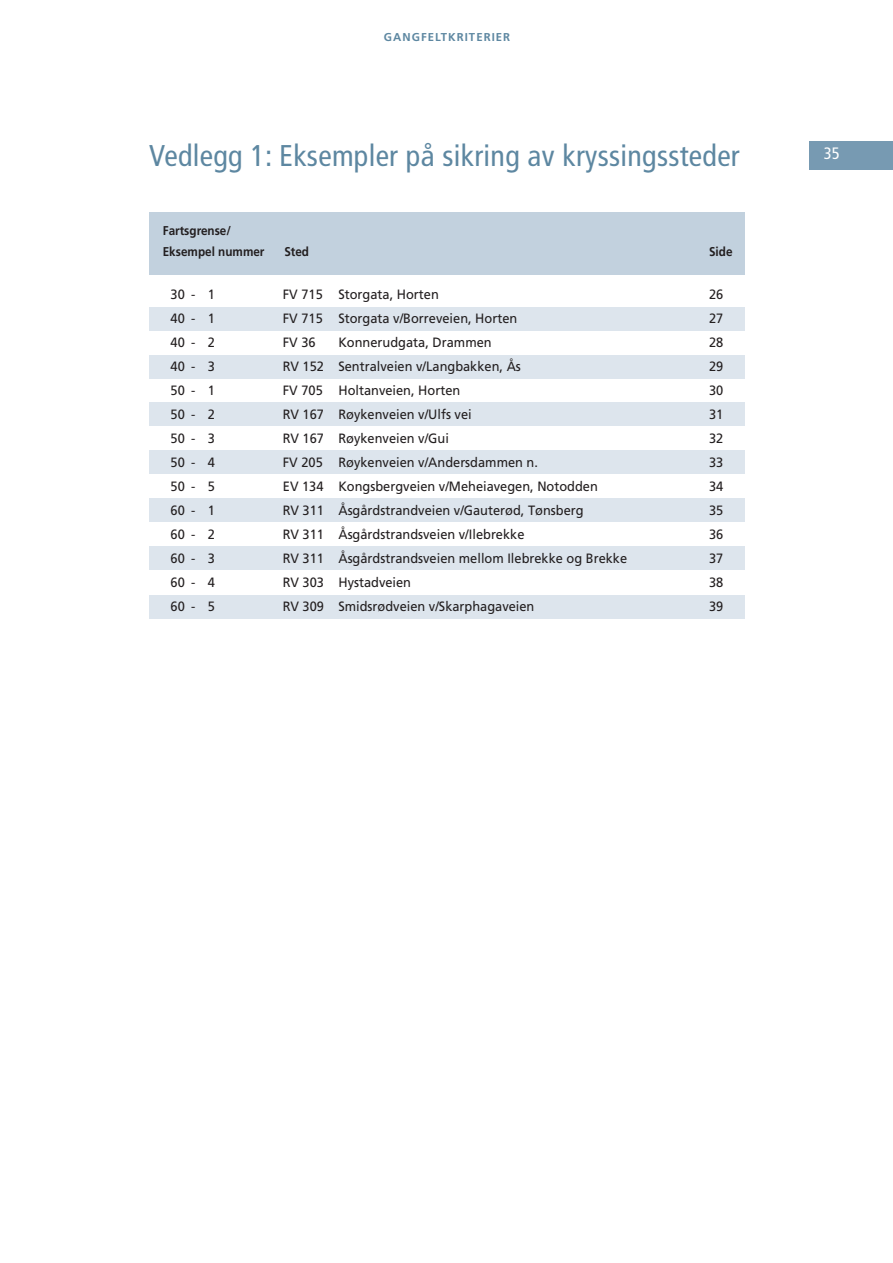
<style>
.page{position:relative;width:893px;height:1263px;background:#fff}
.page>*{position:absolute;margin:0;border:0;box-sizing:border-box;transform-origin:0 0}
.t1{font:condensed 30px "Frutiger";letter-spacing:.01em;color:#5d87a1}
.t2{font:condensed 16.5px "Frutiger";color:#fff}
.t3{font:13.5px "Frutiger";color:#231f20;scale:.95 1}
.t4{font:700 12.75px/21px "Frutiger";color:#231f20;scale:.92 1}
.t5{font:700 11.4px "Frutiger";letter-spacing:.09em;color:#5d87a1}
</style>
<div class="page">
<div style="left:809px;top:141px;width:83px;height:29px;background:#779ab2"></div>
<div style="left:149px;top:451px;width:595px;height:23px;background:#dde5ed"></div>
<div style="left:149px;top:403px;width:595px;height:23px;background:#dde5ed"></div>
<div style="left:149px;top:547px;width:595px;height:23px;background:#dde5ed"></div>
<div style="left:149px;top:499px;width:595px;height:23px;background:#dde5ed"></div>
<div style="left:149px;top:596px;width:595px;height:23px;background:#dde5ed"></div>
<div style="left:149px;top:355px;width:595px;height:23px;background:#dde5ed"></div>
<div style="left:149px;top:307px;width:595px;height:23px;background:#dde5ed"></div>
<div style="left:149px;top:212px;width:595px;height:63px;background:#c2d1de"></div>
<p class="t5" style="left:384px;top:33px;width:128px">GANGFELTKRITERIER</p>
<h1 class="t1" style="left:149px;top:143px;width:592px">Vedlegg 1: Eksempler på sikring av kryssingssteder</h1>
<p class="t4" style="left:163px;top:221px;width:112px">Fartsgrense/<br>Eksempel nummer</p>
<p class="t4" style="left:284px;top:242px;width:28px">Sted</p>
<p class="t4" style="left:709px;top:242px;width:27px">Side</p>
<p class="t3" style="left:170px;top:289px;width:48px">30 - 1</p>
<p class="t3" style="left:283px;top:289px;width:166px">FV 715 Storgata, Horten</p>
<p class="t3" style="left:709px;top:289px;width:17px">26</p>
<p class="t3" style="left:170px;top:313px;width:48px">40 - 1</p>
<p class="t3" style="left:283px;top:313px;width:248px">FV 715 Storgata v/Borreveien, Horten</p>
<p class="t3" style="left:709px;top:313px;width:17px">27</p>
<p class="t3" style="left:170px;top:337px;width:48px">40 - 2</p>
<p class="t3" style="left:283px;top:337px;width:36px">FV 36</p>
<p class="t3" style="left:338px;top:337px;width:163px">Konnerudgata, Drammen</p>
<p class="t3" style="left:709px;top:337px;width:17px">28</p>
<p class="t3" style="left:170px;top:361px;width:48px">40 - 3</p>
<p class="t3" style="left:283px;top:361px;width:252px">RV 152 Sentralveien v/Langbakken, Ås</p>
<p class="t3" style="left:709px;top:361px;width:17px">29</p>
<p class="t3" style="left:170px;top:385px;width:48px">50 - 1</p>
<p class="t3" style="left:283px;top:385px;width:188px">FV 705 Holtanveien, Horten</p>
<p class="t3" style="left:709px;top:385px;width:17px">30</p>
<p class="t3" style="left:170px;top:409px;width:48px">50 - 2</p>
<p class="t3" style="left:283px;top:409px;width:200px">RV 167 Røykenveien v/Ulfs vei</p>
<p class="t3" style="left:709px;top:409px;width:17px">31</p>
<p class="t3" style="left:170px;top:433px;width:48px">50 - 3</p>
<p class="t3" style="left:283px;top:433px;width:176px">RV 167 Røykenveien v/Gui</p>
<p class="t3" style="left:709px;top:433px;width:17px">32</p>
<p class="t3" style="left:170px;top:457px;width:48px">50 - 4</p>
<p class="t3" style="left:283px;top:457px;width:270px">FV 205 Røykenveien v/Andersdammen n.</p>
<p class="t3" style="left:709px;top:457px;width:17px">33</p>
<p class="t3" style="left:170px;top:481px;width:48px">50 - 5</p>
<p class="t3" style="left:283px;top:481px;width:333px">EV 134 Kongsbergveien v/Meheiavegen, Notodden</p>
<p class="t3" style="left:709px;top:481px;width:17px">34</p>
<p class="t3" style="left:170px;top:505px;width:48px">60 - 1</p>
<p class="t3" style="left:283px;top:505px;width:318px">RV 311 Åsgårdstrandveien v/Gauterød, Tønsberg</p>
<p class="t3" style="left:709px;top:505px;width:17px">35</p>
<p class="t3" style="left:170px;top:529px;width:48px">60 - 2</p>
<p class="t3" style="left:283px;top:529px;width:256px">RV 311 Åsgårdstrandsveien v/Ilebrekke</p>
<p class="t3" style="left:709px;top:529px;width:17px">36</p>
<p class="t3" style="left:170px;top:553px;width:48px">60 - 3</p>
<p class="t3" style="left:283px;top:553px;width:364px">RV 311 Åsgårdstrandsveien mellom Ilebrekke og Brekke</p>
<p class="t3" style="left:709px;top:553px;width:17px">37</p>
<p class="t3" style="left:170px;top:577px;width:48px">60 - 4</p>
<p class="t3" style="left:283px;top:577px;width:136px">RV 303 Hystadveien</p>
<p class="t3" style="left:709px;top:577px;width:17px">38</p>
<p class="t3" style="left:170px;top:601px;width:48px">60 - 5</p>
<p class="t3" style="left:283px;top:601px;width:266px">RV 309 Smidsrødveien v/Skarphagaveien</p>
<p class="t3" style="left:709px;top:601px;width:17px">39</p>
<p class="t2" style="left:823px;top:146px;width:17px">35</p>
</div>
